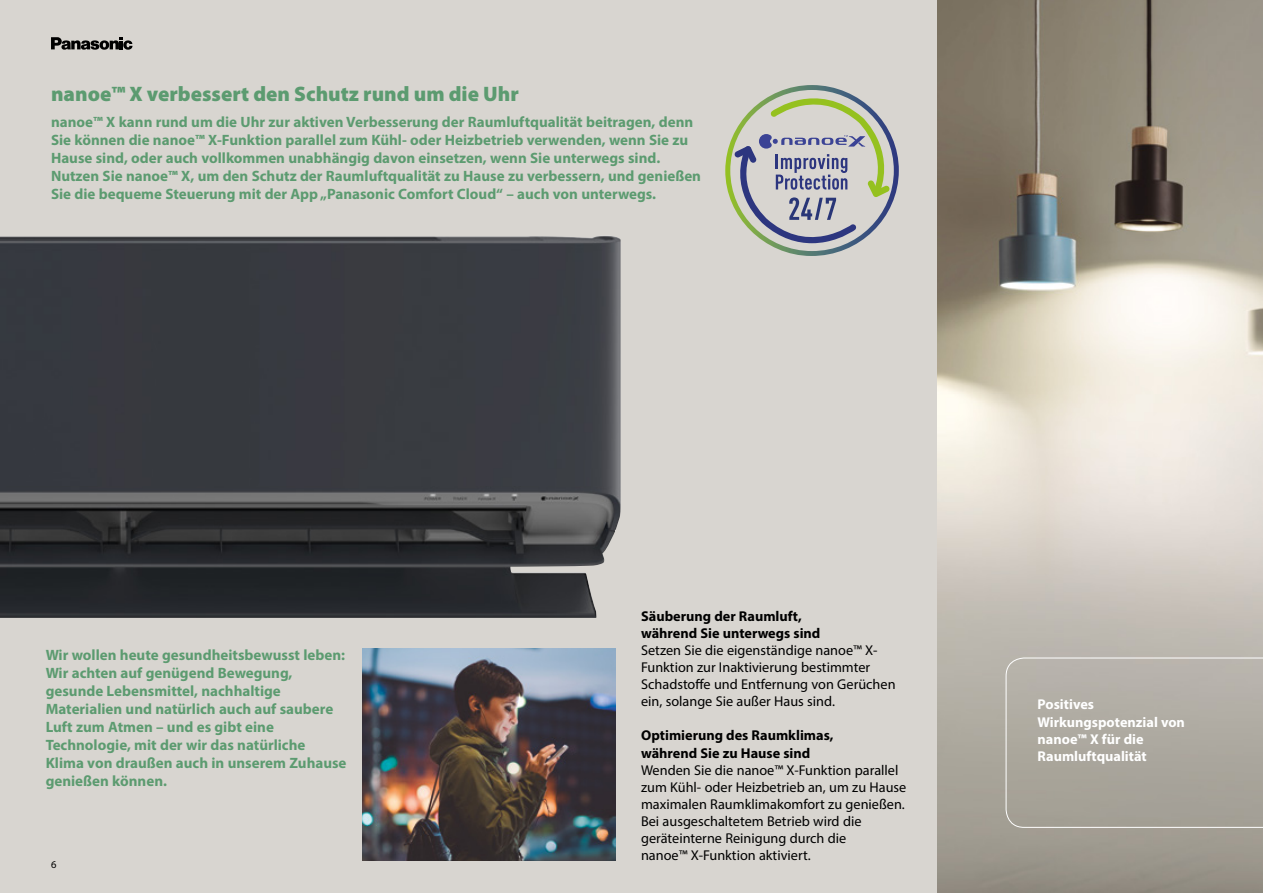
<style>
.page{position:relative;width:1263px;height:893px;background:#d8d5d0}
.page>*{position:absolute;margin:0;border:0;box-sizing:border-box;transform-origin:0 0}
._00_20_HEADLINE_20B{font:900 21px "Myriad Pro";color:#5c9b70}
._03_TABLE_TEXT_6M{font:700 15px/18px "Myriad Pro";color:#5c9b70}
._03_TABLE_TEXT_6M-2{font:14.25px/17.1px "Myriad Pro";color:#000}
._03_TABLE_TEXT_6M-3{font:700 14.25px/17.1px "Myriad Pro";color:#000}
._03_TABLE_TEXT_6M-4{font:700 14.25px/17.1px "Myriad Pro";color:#fff}
.t1{font:10.5px "Myriad Pro";color:#000}
</style>
<div class="page">
<img style="left:938px;top:0;width:325px;height:893px">
<svg style="left:1006px;top:658px;width:257px;height:170px;background:#ada9a0"></svg>
<img style="left:362px;top:649px;width:253px;height:211px">
<svg style="left:725px;top:85px;width:174px;height:171px"></svg>
<img style="left:0;top:236px;width:621px;height:382px">
<svg style="left:51px;top:37px;width:82px;height:13px"></svg>
<p class="_00_20_HEADLINE_20B" style="left:51px;top:80px;width:469px">nanoe™ X verbessert den Schutz rund um die Uhr</p>
<p class="_03_TABLE_TEXT_6M" style="left:51px;top:113px;width:644px">nanoe™ X kann rund um die Uhr zur aktiven Verbesserung der Raumluftqualität beitragen, denn<br>Sie können die nanoe™ X-Funktion parallel zum Kühl- oder Heizbetrieb verwenden, wenn Sie zu<br>Hause sind, oder auch vollkommen unabhängig davon einsetzen, wenn Sie unterwegs sind.</p>
<p class="_03_TABLE_TEXT_6M" style="left:51px;top:167px;width:651px">Nutzen Sie nanoe™ X, um den Schutz der Raumluftqualität zu Hause zu verbessern, und genießen<br>Sie die bequeme Steuerung mit der App „Panasonic Comfort Cloud“ – auch von unterwegs.</p>
<p class="_03_TABLE_TEXT_6M" style="left:46px;top:645px;width:302px">Wir wollen heute gesundheitsbewusst leben:<br>Wir achten auf genügend Bewegung, gesunde Lebensmittel, nachhaltige Materialien und natürlich auch auf saubere Luft zum Atmen – und es gibt eine Technologie, mit der wir das natürliche Klima von draußen auch in unserem Zuhause genießen können.</p>
<p class="t1" style="left:51px;top:858px;width:7px">6</p>
<p class="_03_TABLE_TEXT_6M-3" style="left:641px;top:607px;width:181px">Säuberung der Raumluft, während Sie unterwegs sind</p>
<p class="_03_TABLE_TEXT_6M-2" style="left:641px;top:641px;width:256px">Setzen Sie die eigenständige nanoe™ X-Funktion zur Inaktivierung bestimmter Schadstoffe und Entfernung von Gerüchen ein, solange Sie außer Haus sind.</p>
<p class="_03_TABLE_TEXT_6M-3" style="left:641px;top:727px;width:194px">Optimierung des Raumklimas, während Sie zu Hause sind</p>
<p class="_03_TABLE_TEXT_6M-2" style="left:641px;top:761px;width:267px">Wenden Sie die nanoe™ X-Funktion parallel zum Kühl- oder Heizbetrieb an, um zu Hause maximalen Raumklimakomfort zu genießen.<br>Bei ausgeschaltetem Betrieb wird die geräteinterne Reinigung durch die<br>nanoe™ X-Funktion aktiviert.</p>
<p class="_03_TABLE_TEXT_6M-4" style="left:1037px;top:696px;width:149px">Positives<br>Wirkungspotenzial von nanoe™ X für die<br>Raumluftqualität</p>
</div>
